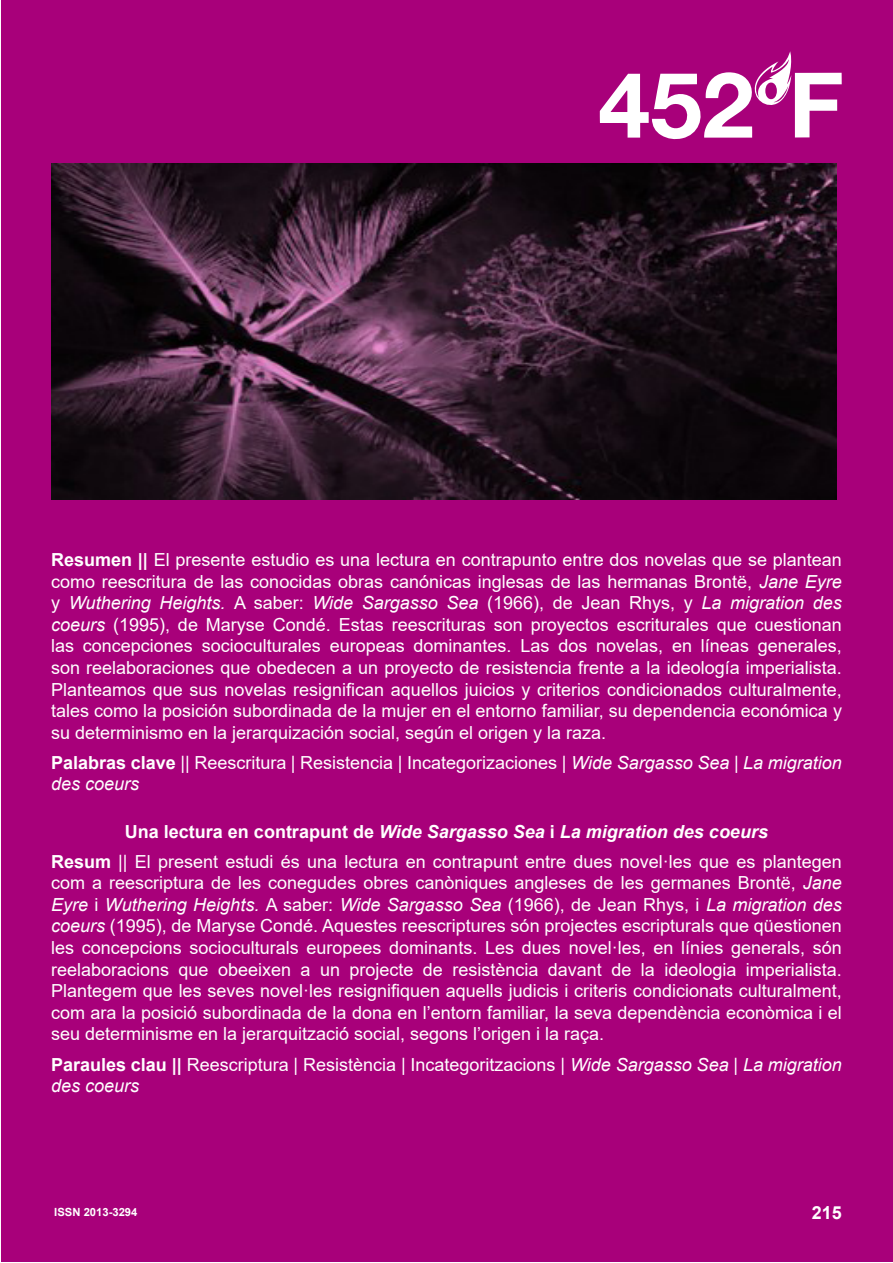
<style>
.page{position:relative;width:893px;height:1263px;background:#fff}
.page>*{position:absolute;margin:0;border:0;box-sizing:border-box;transform-origin:0 0}
.t1{font:18px/21.6px "Arial";color:#fff;text-align:justify}
.t2{font:700 18px "Arial";color:#fff}
.t3{font:700 11.25px "Arial";color:#fff}
.s1{font-weight:700}
.s2{font-style:italic}
.s3{font-weight:700;font-style:italic}
</style>
<div class="page">
<div style="left:1px;top:1px;width:891px;height:1261px;background:#a8007a"></div>
<svg style="left:600px;top:51px;width:242px;height:88px"></svg>
<img style="left:51px;top:164px;width:785px;height:336px">
<p class="t1" style="left:51px;top:549px;width:792px"><span class="s1">Resumen ||</span> El presente estudio es una lectura en contrapunto entre dos novelas que se plantean como reescritura de las conocidas obras canónicas inglesas de las hermanas Brontë, <span class="s2">Jane Eyre </span>y <span class="s2">Wuthering Heights.</span> A saber: <span class="s2">Wide Sargasso Sea</span> (1966), de Jean Rhys, y <span class="s2">La migration des coeurs</span> (1995), de Maryse Condé. Estas reescrituras son proyectos escriturales que cuestionan las concepciones socioculturales europeas dominantes. Las dos novelas, en líneas generales, son reelaboraciones que obedecen a un proyecto de resistencia frente a la ideología imperialista.<br>Planteamos que sus novelas resignifican aquellos juicios y criterios condicionados culturalmente, tales como la posición subordinada de la mujer en el entorno familiar, su dependencia económica y su determinismo en la jerarquización social, según el origen y la raza.</p>
<p class="t1" style="left:51px;top:752px;width:792px"><span class="s1">Palabras clave</span> || Reescritura | Resistencia | Incategorizaciones | <span class="s2">Wide Sargasso Sea</span> | <span class="s2">La migration des coeurs</span></p>
<p class="t1" style="left:51px;top:816px;width:792px;line-height:30.2px;text-align:center"><span class="s1">Una lectura en contrapunt de</span> <span class="s3">Wide Sargasso Sea</span> <span class="s1">i</span> <span class="s3">La migration des coeurs<br></span><span class="s1">Resum</span> || El present estudi és una lectura en contrapunt entre dues novel·les que es plantegen</p>
<p class="t1" style="left:51px;top:872px;width:792px">com a reescriptura de les conegudes obres canòniques angleses de les germanes Brontë, <span class="s2">Jane Eyre</span> i <span class="s2">Wuthering Heights.</span> A saber: <span class="s2">Wide Sargasso Sea</span> (1966), de Jean Rhys, i <span class="s2">La migration des coeurs</span> (1995), de Maryse Condé. Aquestes reescriptures són projectes escripturals que qüestionen les concepcions socioculturals europees dominants. Les dues novel·les, en línies generals, són reelaboracions que obeeixen a un projecte de resistència davant de la ideologia imperialista.<br>Plantegem que les seves novel·les resignifiquen aquells judicis i criteris condicionats culturalment, com ara la posició subordinada de la dona en l’entorn familiar, la seva dependència econòmica i el seu determinisme en la jerarquització social, segons l’origen i la raça.</p>
<p class="t1" style="left:51px;top:1053px;width:792px"><span class="s1">Paraules clau ||</span> Reescriptura | Resistència | Incategoritzacions | <span class="s2">Wide Sargasso Sea</span> | <span class="s2">La migration des coeurs</span></p>
<p class="t3" style="left:54px;top:1204px;width:85px">ISSN 2013-3294</p>
<p class="t2" style="left:812px;top:1200px;width:32px">215</p>
</div>
